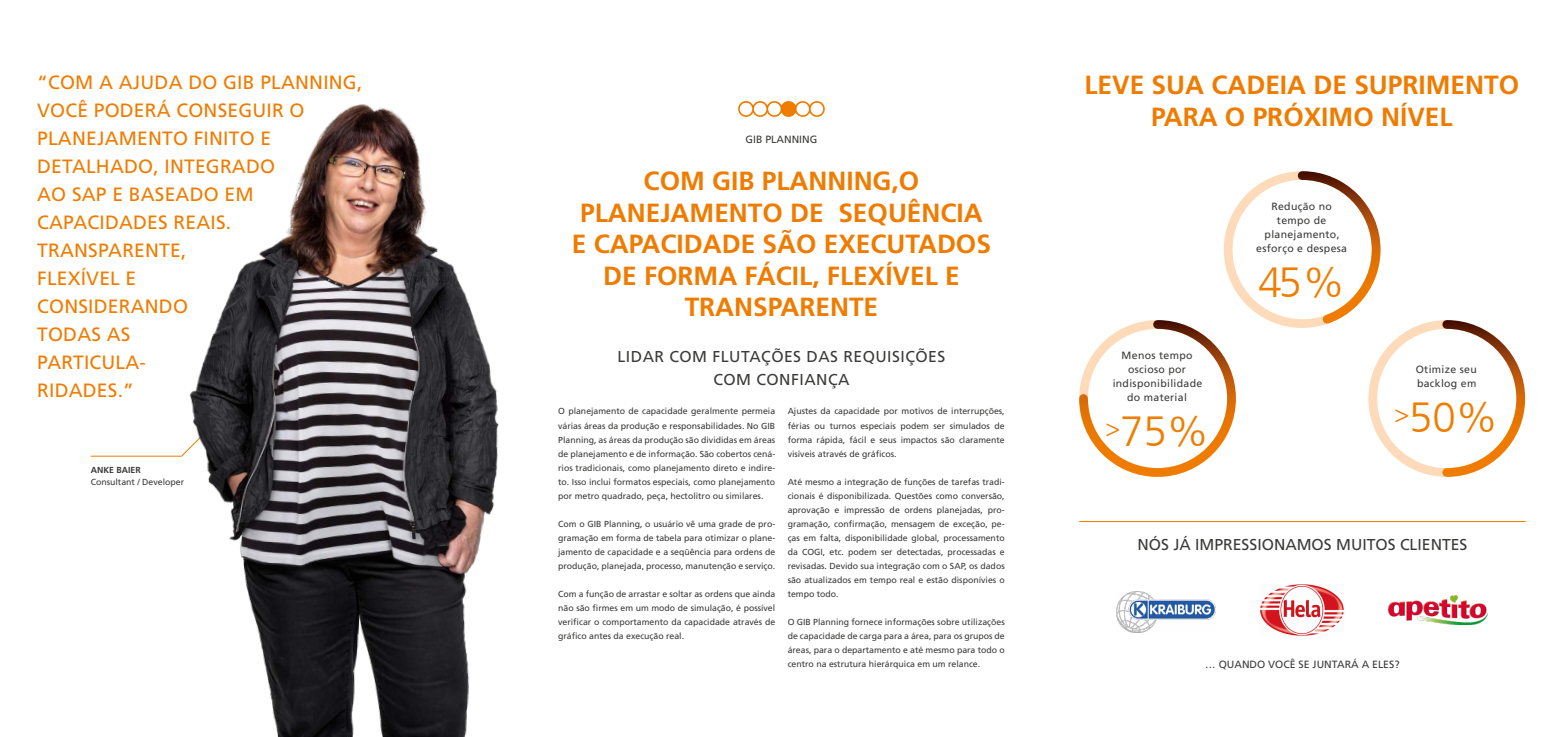
<style>
.page{position:relative;width:1558px;height:737px;background:#fff}
.page>*{position:absolute;margin:0;border:0;box-sizing:border-box;transform-origin:0 0}
.t1{font:300 42px "Frutiger LT Com";color:#ef7d00}
.t2{font:700 26.25px/31.5px "Frutiger LT Com";color:#ef7c00;text-align:center}
.t3{font:19.25px/28px "Frutiger LT Com";letter-spacing:.01em;color:#ef7c00}
.t4{font:15.75px/22.8px "Frutiger LT Com";letter-spacing:.03em;color:#3b3b3a;text-align:center}
.t5{font:15.75px "Frutiger LT Com";color:#3b3b3a}
.t6{font:10.5px/14px "Frutiger LT Com";letter-spacing:.03em;color:#3b3b3a;text-align:center}
.t7{font:10.5px "Frutiger LT Com";color:#3b3b3a}
.t8{font:8.75px/14px "Frutiger LT Com";color:#3b3b3a;text-align:justify}
.t9{font:700 8.75px "Frutiger LT Com";color:#3b3b3a}
</style>
<div class="page">
<hr style="left:1079px;top:521px;width:446px;height:1px;background:#ef7c00">
<svg style="left:738px;top:101px;width:87px;height:16px"></svg>
<svg style="left:90px;top:455px;width:52px;height:1px"></svg>
<img style="left:142px;top:104px;width:357px;height:633px">
<img style="left:1388px;top:595px;width:100px;height:29px">
<img style="left:1116px;top:591px;width:99px;height:41px">
<img style="left:1260px;top:584px;width:84px;height:52px">
<div style="left:1224px;top:171px;width:156px;height:157px;border:9px solid #fddbba;border-radius:50%"></div>
<svg style="left:1079px;top:320px;width:157px;height:157px"></svg>
<div style="left:1368px;top:320px;width:157px;height:157px;border:9px solid #fddbba;border-radius:50%"></div>
<svg style="left:1438px;top:320px;width:88px;height:157px"></svg>
<svg style="left:1293px;top:171px;width:88px;height:157px"></svg>
<h3 class="t3" style="left:37px;top:68px;width:327px">“COM A AJUDA DO GIB PLANNING,<br>VOCÊ PODERÁ CONSEGUIR O<br>PLANEJAMENTO FINITO E<br>DETALHADO, INTEGRADO<br>AO SAP E BASEADO EM<br>CAPACIDADES REAIS.<br>TRANSPARENTE,<br>FLEXÍVEL E<br>CONSIDERANDO<br>TODAS AS<br>PARTICULA-<br>RIDADES.”</h3>
<h2 class="t2" style="left:1084px;top:69px;width:436px">LEVE SUA CADEIA DE SUPRIMENTO<br>PARA O PRÓXIMO NÍVEL</h2>
<p class="t7" style="left:745px;top:133px;width:73px">GIB PLANNING</p>
<h2 class="t2" style="left:572px;top:166px;width:420px">COM GIB PLANNING,O<br>PLANEJAMENTO DE SEQUÊNCIA<br>E CAPACIDADE SÃO EXECUTADOS<br>DE FORMA FÁCIL, FLEXÍVEL E<br>TRANSPARENTE</h2>
<h3 class="t4" style="left:618px;top:345px;width:329px">LIDAR COM FLUTAÇÕES DAS REQUISIÇÕES<br>COM CONFIANÇA</h3>
<p class="t8" style="left:558px;top:404px;width:219px">O planejamento de capacidade geralmente permeia várias áreas da produção e responsabilidades. No GIB Planning, as áreas da produção são divididas em áreas de planejamento e de informação. São cobertos cená&shy;rios tradicionais, como planejamento direto e indire&shy;to. Isso inclui formatos especiais, como planejamento por metro quadrado, peça, hectolitro ou similares.</p>
<p class="t8" style="left:558px;top:516px;width:219px">Com o GIB Planning, o usuário vê uma grade de pro&shy;gramação em forma de tabela para otimizar o plane&shy;jamento de capacidade e a seqüência para ordens de produção, planejada, processo, manutenção e serviço.</p>
<p class="t8" style="left:558px;top:586px;width:219px">Com a função de arrastar e soltar as ordens que ainda não são firmes em um modo de simulação, é possível verificar o comportamento da capacidade através de gráfico antes da execução real.</p>
<p class="t6" style="left:1256px;top:200px;width:92px">Redução no tempo de planejamento, esforço e despesa</p>
<h1 class="t1" style="left:1258px;top:258px;width:88px">45%</h1>
<p class="t6" style="left:1112px;top:348px;width:91px">Menos tempo oscioso por indisponibilidade do material</p>
<h1 class="t1" style="left:1105px;top:406px;width:105px"><sup>&gt;</sup>75%</h1>
<p class="t6" style="left:1415px;top:362px;width:62px;text-align:left">Otimize seu backlog em</p>
<h1 class="t1" style="left:1394px;top:392px;width:105px"><sup>&gt;</sup>50%</h1>
<p class="t8" style="left:787px;top:404px;width:219px">Ajustes da capacidade por motivos de interrupções, férias ou turnos especiais podem ser simulados de forma rápida, fácil e seus impactos são claramente visíveis através de gráficos.</p>
<p class="t8" style="left:787px;top:474px;width:219px">Até mesmo a integração de funções de tarefas tradi&shy;cionais é disponibilizada. Questões como conversão, aprovação e impressão de ordens planejadas, pro&shy;gramação, confirmação, mensagem de exceção, pe&shy;ças em falta, disponibilidade global, processamento da COGI, etc. podem ser detectadas, processadas e revisadas. Devido sua integração com o SAP, os dados são atualizados em tempo real e estão disponívies o tempo todo.</p>
<p class="t8" style="left:787px;top:614px;width:219px">O GIB Planning fornece informações sobre utilizações de capacidade de carga para a área, para os grupos de áreas, para o departamento e até mesmo para todo o centro na estrutura hierárquica em um relance.</p>
<p class="t9" style="left:91px;top:465px;width:52px">ANKE BAIER</p>
<p class="t8" style="left:91px;top:475px;width:95px">Consultant / Developer</p>
<h3 class="t5" style="left:1137px;top:535px;width:331px">NÓS JÁ IMPRESSIONAMOS MUITOS CLIENTES</h3>
<p class="t7" style="left:1205px;top:658px;width:196px">… QUANDO VOCÊ SE JUNTARÁ A ELES?</p>
</div>
